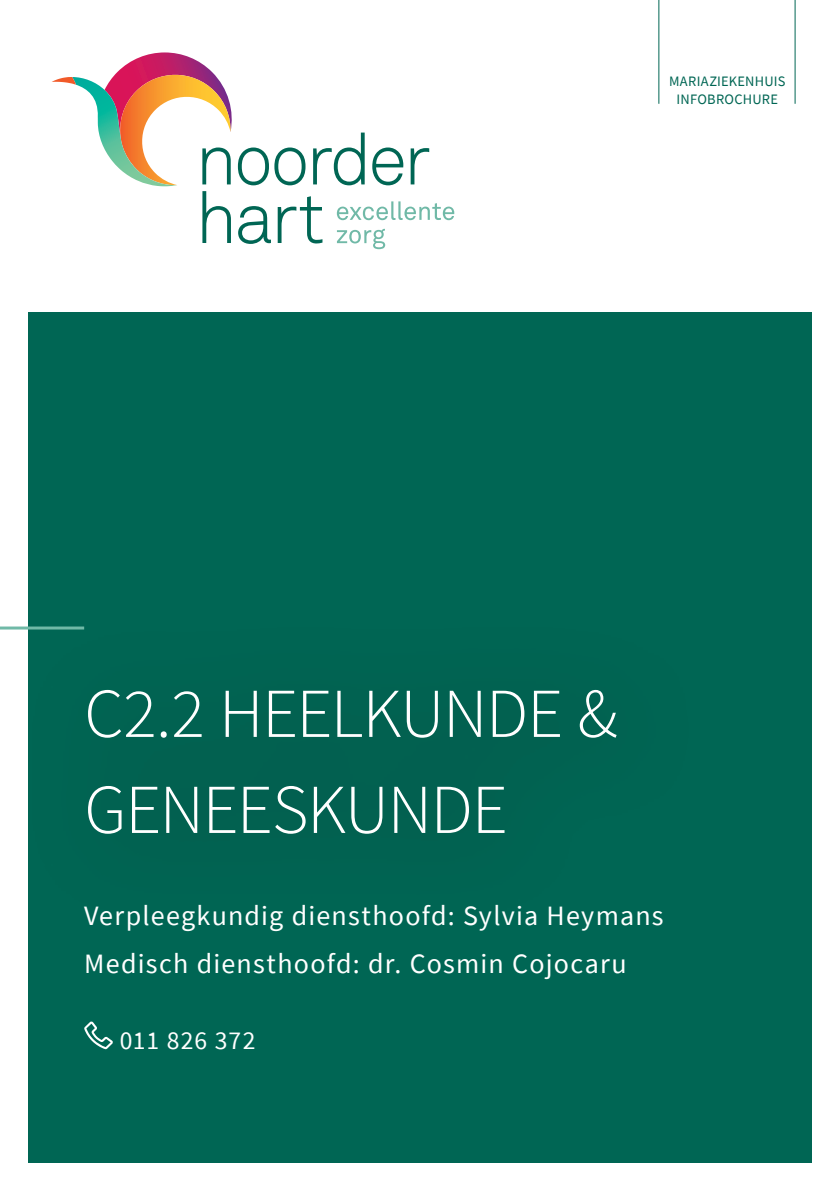
<style>
.page{position:relative;width:840px;height:1191px;background:#fff}
.page>*{position:absolute;margin:0;border:0;box-sizing:border-box;transform-origin:0 0}
.covertitel{font:300 70px/96px "Source Sans Pro";letter-spacing:-.02em;color:#fff}
.Titel_N2{font:28px "Source Sans Pro";letter-spacing:.045em;color:#fff}
.Titel_N2-2{font:25.6px "Source Sans Pro";letter-spacing:.035em;color:#fff}
.t1{font:14.4px/18px "Source Sans Pro";letter-spacing:.015em;color:#006654;text-align:center}
</style>
<div class="page">
<div style="left:28px;top:312px;width:783px;height:850px;background:#006654"></div>
<hr style="left:794px;top:0;width:1px;height:104px;background:#006654">
<hr style="left:658px;top:0;width:1px;height:104px;background:#006654">
<svg style="left:52px;top:52px;width:402px;height:197px"></svg>
<hr style="left:0;top:626px;width:84px;height:3px;background:#70b9a7">
<svg style="left:84px;top:1021px;width:29px;height:28px"></svg>
<div style="left:17px;top:616px;width:683px;height:311px;background:#006452"></div>
<p class="t1" style="left:668px;top:72px;width:118px">MARIAZIEKENHUIS<br>INFOBROCHURE</p>
<p class="covertitel" style="left:84px;top:665px;width:534px">C2.2 HEELKUNDE &amp;<br>GENEESKUNDE</p>
<p class="Titel_N2" style="left:84px;top:898px;width:580px">Verpleegkundig diensthoofd: Sylvia Heymans</p>
<p class="Titel_N2" style="left:84px;top:945px;width:543px">Medisch diensthoofd: dr. Cosmin Cojocaru</p>
<p class="Titel_N2-2" style="left:120px;top:1024px;width:137px">011 826 372</p>
</div>
